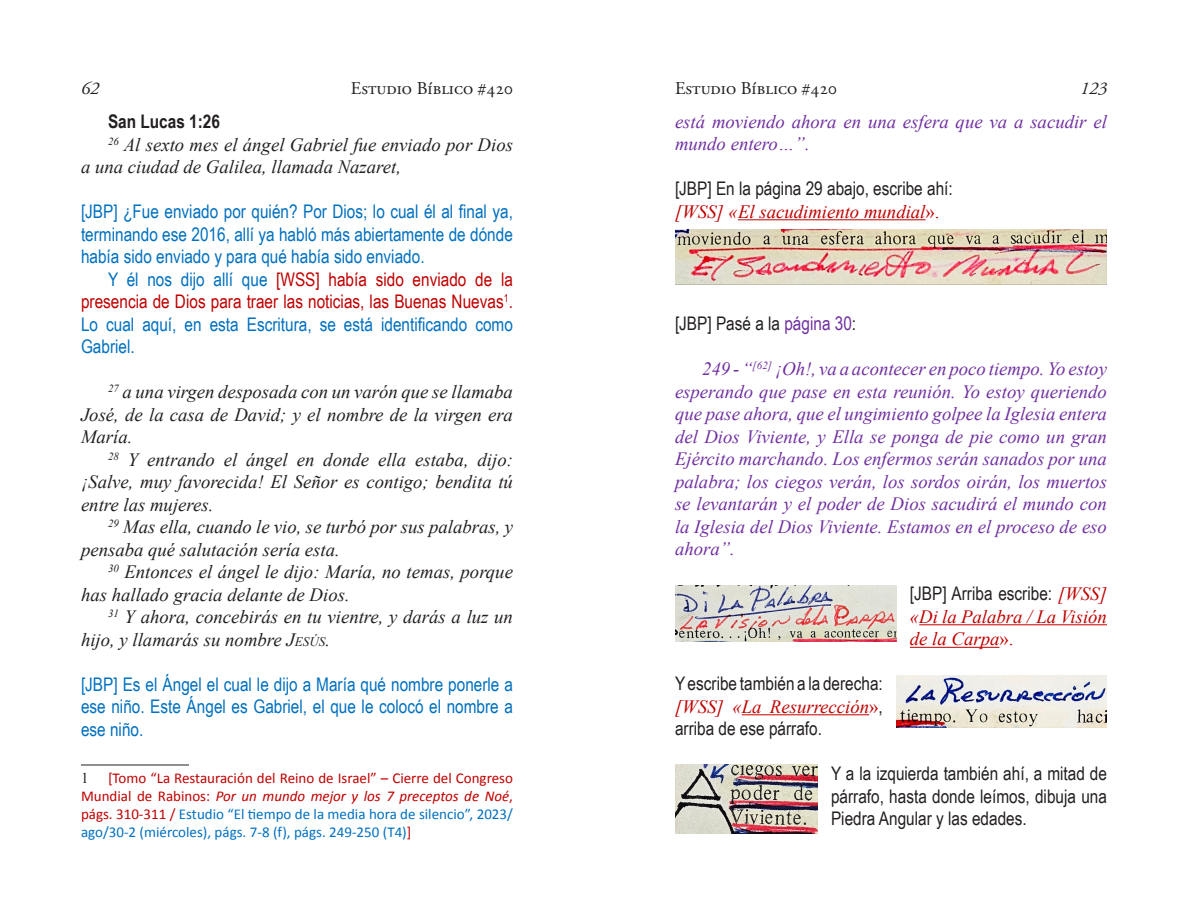
<style>
.page{position:relative;width:1188px;height:918px;background:#fff}
.page>*{position:absolute;margin:0;border:0;box-sizing:border-box;transform-origin:0 0}
.t1{font:italic 18.75px/22.5px "Times New Roman";color:#231f20}
.t2{font:italic 18.75px/22.5px "Times New Roman";color:#7030a0}
.t3{font:18.75px/22.5px "Arial Narrow";color:#0070c0;text-align:justify}
.t4{font:18.75px/22.5px "Arial Narrow";color:#231f20;text-align:justify}
.t5{font:18.75px/22.5px "Arial Narrow";color:#c00000;text-align:justify}
.t6{font:italic 18.75px/22.5px "Times New Roman";color:#c00000}
.t7{font:700 18.75px "Arial Narrow";color:#231f20}
.t8{font:18px "Adobe Garamond Pro";color:#231f20}
.t9{font:italic 18px "Adobe Garamond Pro";color:#231f20}
.t10{font:15px/18px "Calibri";color:#0070c0;text-align:justify}
.t11{font:15px "Times New Roman";color:#231f20}
.s1{color:#0070c0}
.s2{font-style:inherit}
.s3{font-size:13.2px}
.s4{color:#c00000}
.s5{font-style:italic;color:#c00000}
.s6{font-style:normal}
.s7{color:#7030a0}
.s8{font-family:"Times New Roman";font-style:italic;color:#c00000}
.s9{font-family:"Arial Narrow";font-style:normal;color:#231f20}
</style>
<div class="page">
<hr style="left:81px;top:765px;width:108px;height:1px;background:#231f20">
<hr style="left:738px;top:220px;width:188px;height:1px;background:#c00000">
<hr style="left:919px;top:625px;width:188px;height:1px;background:#c00000">
<hr style="left:910px;top:647px;width:89px;height:1px;background:#c00000">
<hr style="left:742px;top:715px;width:127px;height:1px;background:#c00000">
<img style="left:675px;top:230px;width:432px;height:54px">
<img style="left:675px;top:586px;width:221px;height:56px">
<img style="left:896px;top:676px;width:211px;height:51px">
<img style="left:675px;top:765px;width:143px;height:69px">
<p class="t9" style="left:81px;top:78px;width:19px">62</p>
<p class="t8" style="left:351px;top:78px;width:164px">Estudio Bíblico #420</p>
<p class="t7" style="left:108px;top:108px;width:113px">San Lucas 1:26</p>
<p class="t1" style="left:81px;top:133px;width:434px;text-indent:27px"><sup>26</sup> Al sexto mes el ángel Gabriel fue enviado por Dios a una ciudad de Galilea, llamada Nazaret,</p>
<p class="t3" style="left:81px;top:200px;width:433px">[JBP] ¿Fue enviado por quién? Por Dios; lo cual él al final ya, terminando ese 2016, allí ya habló más abiertamente de dónde había sido enviado y para qué había sido enviado.</p>
<p class="t5" style="left:81px;top:267px;width:434px;text-indent:27px"><span class="s1">Y él nos dijo allí que</span> [WSS] había sido enviado de la presencia de Dios para traer las noticias, las Buenas Nuevas<sup>1</sup>.<br><span class="s1">Lo cual aquí, en esta Escritura, se está identificando como Gabriel.</span></p>
<p class="t1" style="left:81px;top:380px;width:434px;text-align:justify;text-indent:27px"><sup>27</sup> a una virgen desposada con un varón que se llamaba José, de la casa de David; y el nombre de la virgen era María.</p>
<p class="t1" style="left:81px;top:448px;width:434px;text-align:justify;text-indent:27px"><sup>28</sup> Y entrando el ángel en donde ella estaba, dijo: ¡Salve, muy favorecida! El Señor es contigo; bendita tú entre las mujeres.</p>
<p class="t1" style="left:81px;top:515px;width:434px;text-indent:27px"><sup>29</sup> Mas ella, cuando le vio, se turbó por sus palabras, y pensaba qué salutación sería esta.</p>
<p class="t1" style="left:81px;top:560px;width:434px;text-indent:27px"><sup>30</sup> Entonces el ángel le dijo: María, no temas, porque has hallado gracia delante de Dios.</p>
<p class="t1" style="left:81px;top:605px;width:434px;text-indent:27px"><sup>31</sup> Y ahora, concebirás en tu vientre, y darás a luz un hijo, y llamarás su nombre <span class="s2">J</span><span class="s3">ESÚS</span>.</p>
<p class="t3" style="left:81px;top:672px;width:434px">[JBP] Es el Ángel el cual le dijo a María qué nombre ponerle a ese niño. Este Ángel es Gabriel, el que le colocó el nombre a ese niño.</p>
<p class="t11" style="left:81px;top:768px;width:9px">1</p>
<p class="t10" style="left:81px;top:769px;width:434px;text-indent:27px"><span class="s4">[Tomo “La Restauración del Reino de Israel” – Cierre del Congreso Mundial de Rabinos:</span> <span class="s5">Por un mundo mejor y los 7 preceptos de Noé</span><span class="s4">, págs. 310-311 /</span> Estudio “El tiempo de la media hora de silencio”, 2023/ ago/30-2 (miércoles), págs. 7-8 (f), págs. 249-250 (T4)<span class="s4">]</span></p>
<p class="t8" style="left:675px;top:78px;width:164px">Estudio Bíblico #420</p>
<p class="t9" style="left:1080px;top:78px;width:28px">123</p>
<p class="t2" style="left:675px;top:110px;width:434px">está moviendo ahora en una esfera que va a sacudir el mundo entero…”.</p>
<p class="t4" style="left:675px;top:177px;width:279px">[JBP] En la página 29 abajo, escribe ahí:</p>
<p class="t6" style="left:675px;top:200px;width:266px">[WSS] «El sacudimiento mundial<span class="s6">».</span></p>
<p class="t4" style="left:675px;top:312px;width:183px">[JBP] Pasé a la <span class="s7">página 30</span>:</p>
<p class="t2" style="left:675px;top:357px;width:434px;text-align:justify;text-indent:27px">249 - “<sup>[62]</sup> ¡Oh!, va a acontecer en poco tiempo. Yo estoy esperando que pase en esta reunión. Yo estoy queriendo que pase ahora, que el ungimiento golpee la Iglesia entera del Dios Viviente, y Ella se ponga de pie como un gran Ejército marchando. Los enfermos serán sanados por una palabra; los ciegos verán, los sordos oirán, los muertos se levantarán y el poder de Dios sacudirá el mundo con la Iglesia del Dios Viviente. Estamos en el proceso de eso ahora”.</p>
<p class="t4" style="left:910px;top:582px;width:199px">[JBP] Arriba escribe: <span class="s8">[WSS]</span></p>
<p class="t6" style="left:910px;top:605px;width:199px">«Di la Palabra / La Visión de la Carpa<span class="s6">».</span></p>
<p class="t4" style="left:675px;top:672px;width:209px">Y escribe también a la derecha:</p>
<p class="t6" style="left:675px;top:695px;width:209px">[WSS] «La Resurrección<span class="s6">»</span><span class="s9">,</span></p>
<p class="t4" style="left:675px;top:717px;width:148px">arriba de ese párrafo.</p>
<p class="t4" style="left:831px;top:762px;width:277px">Y a la izquierda también ahí, a mitad de párrafo, hasta donde leímos, dibuja una Piedra Angular y las edades.</p>
</div>
